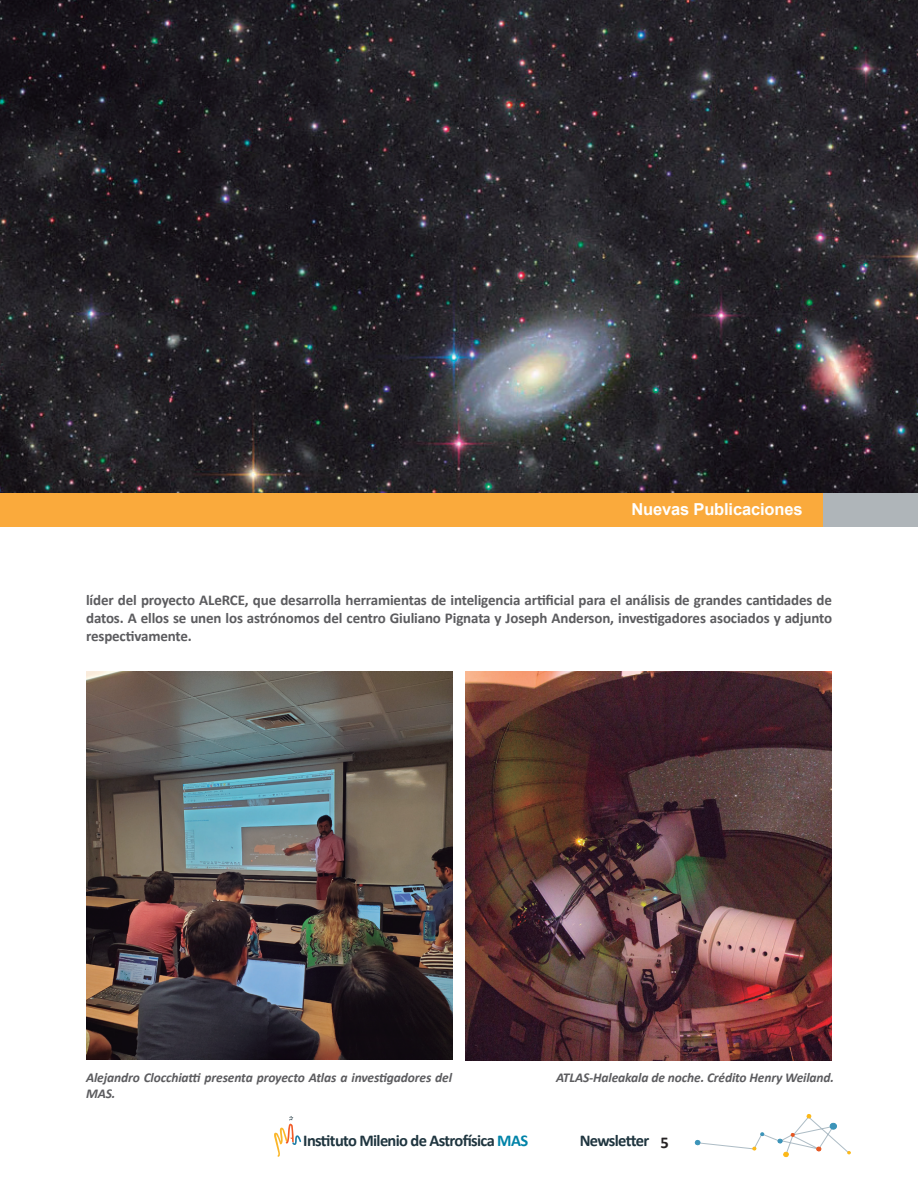
<style>
.page{position:relative;width:918px;height:1188px;background:#fff}
.page>*{position:absolute;margin:0;border:0;box-sizing:border-box;transform-origin:0 0}
.t1{font:700 16.5px "Calibri";letter-spacing:-.04em;color:#1f353f}
.t2{font:700 16.5px "Arial";letter-spacing:-.01em;color:#fff}
.t3{font:700 15px/18px "Calibri";letter-spacing:-.01em;color:#5c5c5f;text-align:justify}
.t4{font:italic 700 13.5px/16.2px "Calibri";letter-spacing:-.01em;color:#5c5c5f}
.s1{color:#0083a8}
.s2{color:#262324}
</style>
<div class="page">
<img style="left:86px;top:672px;width:366px;height:387px">
<img style="left:466px;top:672px;width:366px;height:388px">
<svg style="left:695px;top:1114px;width:156px;height:43px"></svg>
<img style="left:0;top:0;width:918px;height:494px">
<div style="left:0;top:494px;width:826px;height:33px;background:#faaa3c"></div>
<div style="left:824px;top:494px;width:94px;height:33px;background:#afb5b9"></div>
<svg style="left:274px;top:1116px;width:27px;height:41px"></svg>
<p class="t2" style="left:631px;top:498px;width:173px">Nuevas Publicaciones</p>
<p class="t3" style="left:86px;top:591px;width:748px">líder del proyecto ALeRCE, que desarrolla herramientas de inteligencia artificial para el análisis de grandes cantidades de datos. A ellos se unen los astrónomos del centro Giuliano Pignata y Joseph Anderson, investigadores asociados y adjunto respectivamente.</p>
<p class="t4" style="left:556px;top:1069px;width:280px">ATLAS-Haleakala de noche. Crédito Henry Weiland.</p>
<p class="t4" style="left:86px;top:1069px;width:367px">Alejandro Clocchiatti presenta proyecto Atlas a investigadores del<br>MAS.</p>
<p class="t1" style="left:303px;top:1129px;width:226px">Instituto Milenio de Astrofísica <span class="s1">MAS</span></p>
<p class="t1" style="left:580px;top:1129px;width:91px">Newsletter <span class="s2">5</span></p>
</div>
